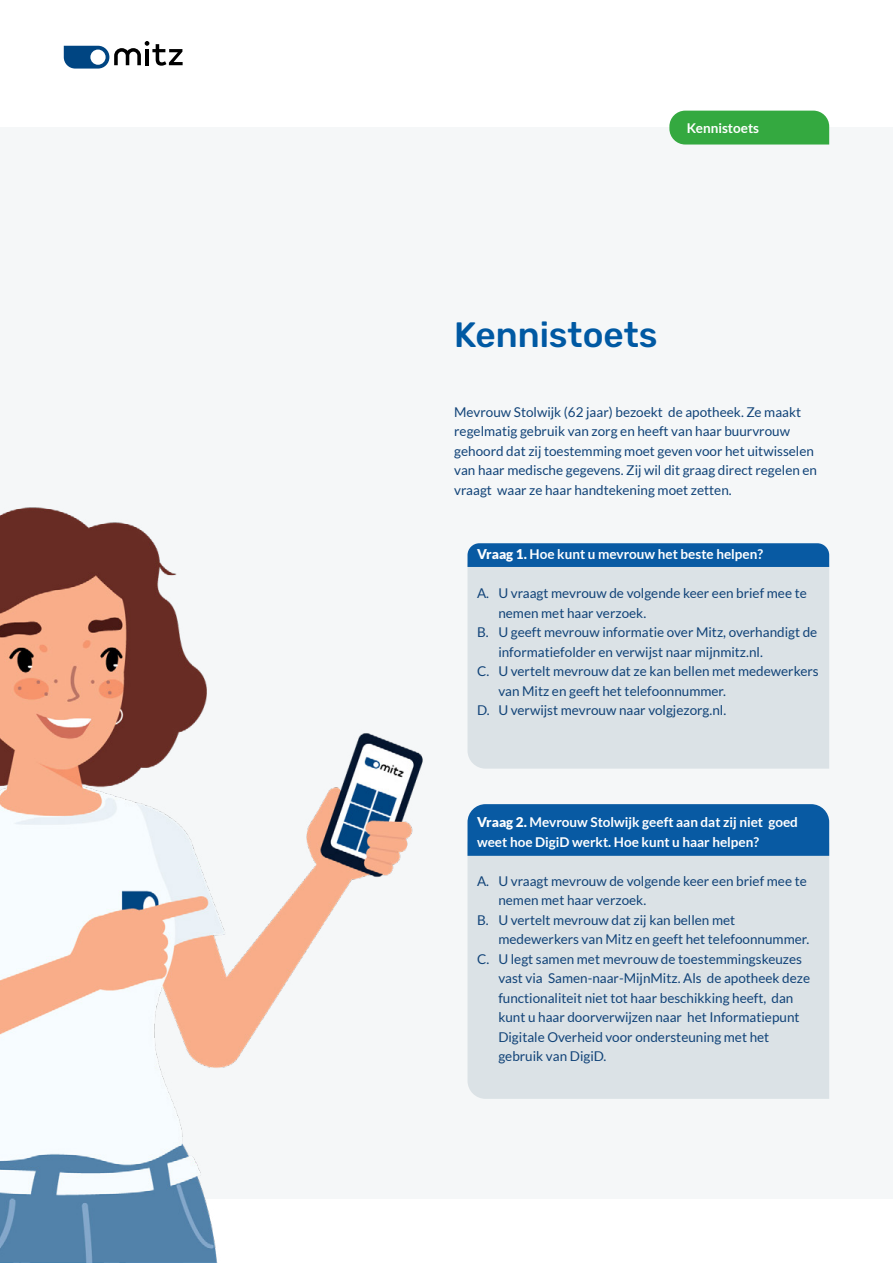
<style>
.page{position:relative;width:893px;height:1263px;background:#fff}
.page>*{position:absolute;margin:0;border:0;box-sizing:border-box;transform-origin:0 0}
.t1{font:500 35.25px "Rubik";color:#0059a3}
.t2{font:13.5px/19.5px "Lato";color:#114378}
.t3{font:700 13.5px/19.5px "Lato";color:#fff}
.s1{font-weight:900}
</style>
<div class="page">
<div style="left:0;top:128px;width:893px;height:1071px;background:#f5f7f8"></div>
<svg style="left:64px;top:41px;width:119px;height:28px"></svg>
<div style="left:669px;top:111px;width:160px;height:34px;background:#34a940"></div>
<img style="left:0;top:507px;width:423px;height:756px">
<div style="left:467px;top:856px;width:362px;height:243px;background:#dbe2e6"></div>
<div style="left:467px;top:567px;width:362px;height:202px;background:#dbe2e6"></div>
<div style="left:467px;top:804px;width:362px;height:52px;background:#085aa3"></div>
<div style="left:467px;top:543px;width:362px;height:24px;background:#085aa3"></div>
<p class="t3" style="left:687px;top:118px;width:74px">Kennistoets</p>
<h1 class="t1" style="left:454px;top:314px;width:205px">Kennistoets</h1>
<p class="t2" style="left:454px;top:402px;width:364px">Mevrouw Stolwijk (62 jaar) bezoekt de apotheek. Ze maakt regelmatig gebruik van zorg en heeft van haar buurvrouw gehoord dat zij toestemming moet geven voor het uitwisselen van haar medische gegevens. Zij wil dit graag direct regelen en vraagt waar ze haar handtekening moet zetten.</p>
<p class="t3" style="left:477px;top:545px;width:288px"><span class="s1">Vraag 1.</span> Hoe kunt u mevrouw het beste helpen?</p>
<p class="t2" style="left:477px;top:584px;width:331px">A. U vraagt mevrouw de volgende keer een brief mee te</p>
<p class="t2" style="left:498px;top:603px;width:149px">nemen met haar verzoek.</p>
<p class="t2" style="left:477px;top:623px;width:342px">B. U geeft mevrouw informatie over Mitz, overhandigt de</p>
<p class="t2" style="left:498px;top:642px;width:266px">informatiefolder en verwijst naar mijnmitz.nl.</p>
<p class="t2" style="left:477px;top:662px;width:343px">C. U vertelt mevrouw dat ze kan bellen met medewerkers</p>
<p class="t2" style="left:498px;top:681px;width:229px">van Mitz en geeft het telefoonnummer.</p>
<p class="t2" style="left:477px;top:701px;width:251px">D. U verwijst mevrouw naar volgjezorg.nl.</p>
<p class="t3" style="left:477px;top:812px;width:322px"><span class="s1">Vraag 2.</span> Mevrouw Stolwijk geeft aan dat zij niet goed weet hoe DigiD werkt. Hoe kunt u haar helpen?</p>
<p class="t2" style="left:477px;top:871px;width:331px">A. U vraagt mevrouw de volgende keer een brief mee te</p>
<p class="t2" style="left:498px;top:891px;width:149px">nemen met haar verzoek.</p>
<p class="t2" style="left:477px;top:910px;width:260px">B. U vertelt mevrouw dat zij kan bellen met</p>
<p class="t2" style="left:498px;top:929px;width:312px">medewerkers van Mitz en geeft het telefoonnummer.</p>
<p class="t2" style="left:477px;top:949px;width:326px">C. U legt samen met mevrouw de toestemmingskeuzes</p>
<p class="t2" style="left:498px;top:968px;width:313px">vast via Samen-naar-MijnMitz. Als de apotheek deze</p>
<p class="t2" style="left:498px;top:988px;width:297px">functionaliteit niet tot haar beschikking heeft, dan</p>
<p class="t2" style="left:498px;top:1007px;width:303px">kunt u haar doorverwijzen naar het Informatiepunt</p>
<p class="t2" style="left:498px;top:1027px;width:272px">Digitale Overheid voor ondersteuning met het</p>
<p class="t2" style="left:498px;top:1046px;width:110px">gebruik van DigiD.</p>
</div>
